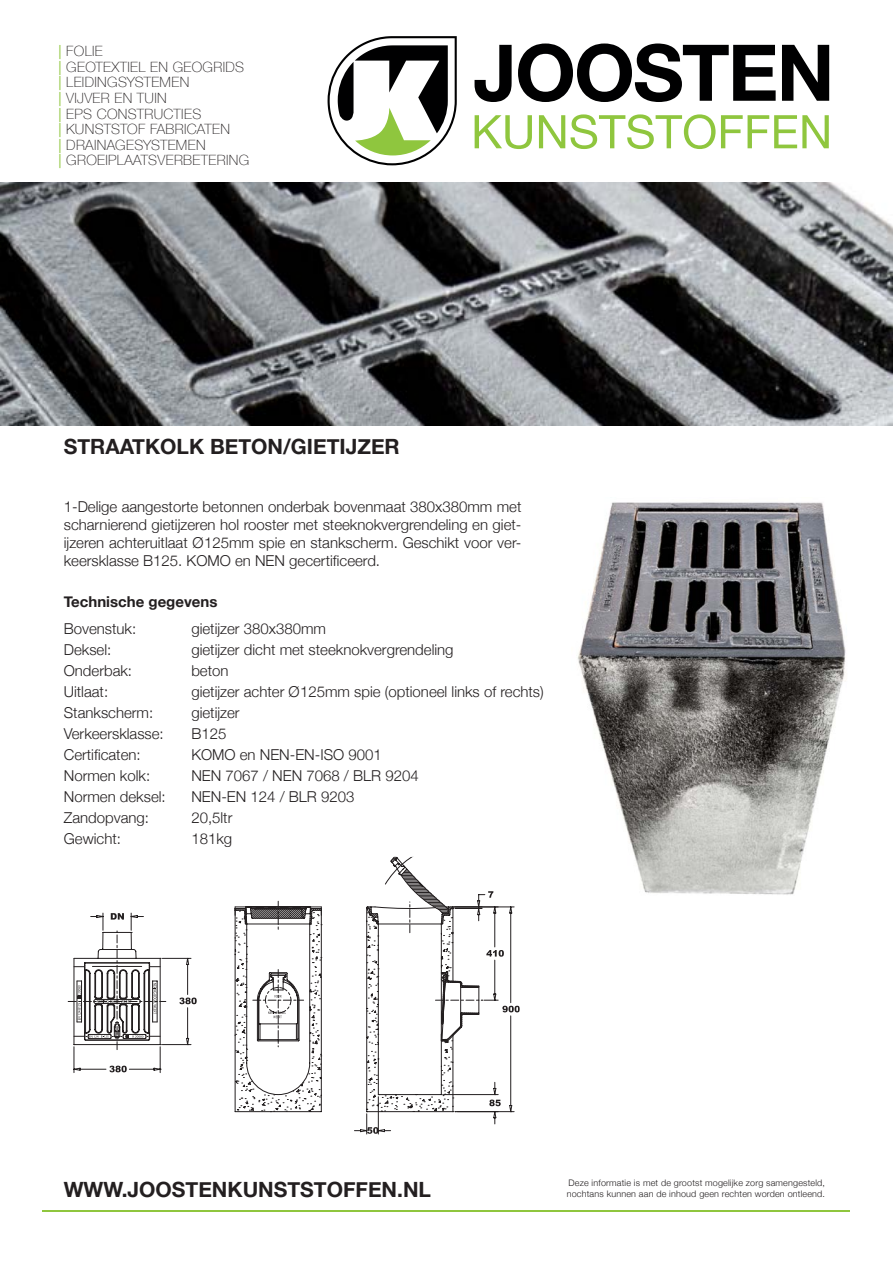
<style>
.page{position:relative;width:893px;height:1263px;background:#fff}
.page>*{position:absolute;margin:0;border:0;box-sizing:border-box;transform-origin:0 0}
.t1{font:700 21px "Helvetica Neue";color:#231f20}
.t2{font:300 15px/21px "Helvetica Neue";color:#231f20}
.t3{font:700 15px "Helvetica Neue";color:#231f20}
.t4{font:100 14.1px/15.6px "Helvetica Neue";letter-spacing:.025em;color:#231f20}
.t5{font:300 9px/10.8px "Helvetica Neue";letter-spacing:.02em;color:#231f20}
.s1{font-weight:400;color:#8fc63e}
</style>
<div class="page">
<svg style="left:234px;top:857px;width:286px;height:277px"></svg>
<hr style="left:85px;top:1124px;width:64px;height:1px;background:#231f20">
<svg style="left:68px;top:912px;width:129px;height:161px"></svg>
<svg style="left:475px;top:45px;width:37px;height:57px"></svg>
<svg style="left:518px;top:44px;width:258px;height:58px"></svg>
<svg style="left:782px;top:45px;width:47px;height:56px"></svg>
<svg style="left:475px;top:115px;width:57px;height:34px"></svg>
<svg style="left:539px;top:115px;width:26px;height:33px"></svg>
<svg style="left:571px;top:114px;width:258px;height:35px"></svg>
<svg style="left:328px;top:36px;width:129px;height:129px"></svg>
<img style="left:0;top:182px;width:893px;height:244px">
<img style="left:578px;top:502px;width:268px;height:393px">
<hr style="left:43px;top:1211px;width:807px;height:1px;background:#8fc63e">
<p class="t4" style="left:58px;top:43px;width:192px"><span class="s1">|</span> FOLIE<br><span class="s1">|</span> GEOTEXTIEL EN GEOGRIDS <span class="s1">|</span> LEIDINGSYSTEMEN<br><span class="s1">|</span> VIJVER EN TUIN<br><span class="s1">|</span> EPS CONSTRUCTIES<br><span class="s1">|</span> KUNSTSTOF FABRICATEN<br><span class="s1">|</span> DRAINAGESYSTEMEN<br><span class="s1">|</span> GROEIPLAATSVERBETERING</p>
<h1 class="t1" style="left:64px;top:430px;width:337px">STRAATKOLK BETON/GIETIJZER</h1>
<p class="t2" style="left:64px;top:497px;width:459px;line-height:18px;text-align:justify">1-Delige aangestorte betonnen onderbak bovenmaat 380x380mm met scharnierend gietijzeren hol rooster met steeknokvergrendeling en giet&shy;ijzeren achteruitlaat Ø125mm spie en stankscherm. Geschikt voor ver&shy;keersklasse B125. KOMO en NEN gecertificeerd.</p>
<p class="t3" style="left:64px;top:590px;width:155px">Technische gegevens</p>
<p class="t2" style="left:64px;top:617px;width:103px">Bovenstuk:<br>Deksel:<br>Onderbak:<br>Uitlaat:<br>Stankscherm:<br>Verkeersklasse:<br>Certificaten:<br>Normen kolk:<br>Normen deksel:<br>Zandopvang:<br>Gewicht:</p>
<p class="t2" style="left:191px;top:617px;width:354px">gietijzer 380x380mm<br>gietijzer dicht met steeknokvergrendeling<br>beton<br>gietijzer achter Ø125mm spie (optioneel links of rechts) gietijzer<br>B125<br>KOMO en NEN-EN-ISO 9001<br>NEN 7067 / NEN 7068 / BLR 9204<br>NEN-EN 124 / BLR 9203<br>20,5ltr<br>181kg</p>
<h1 class="t1" style="left:64px;top:1173px;width:369px">WWW.JOOSTENKUNSTSTOFFEN.NL</h1>
<p class="t5" style="left:567px;top:1177px;width:260px">Deze informatie is met de grootst mogelijke zorg samengesteld, nochtans kunnen aan de inhoud geen rechten worden ontleend.</p>
</div>
